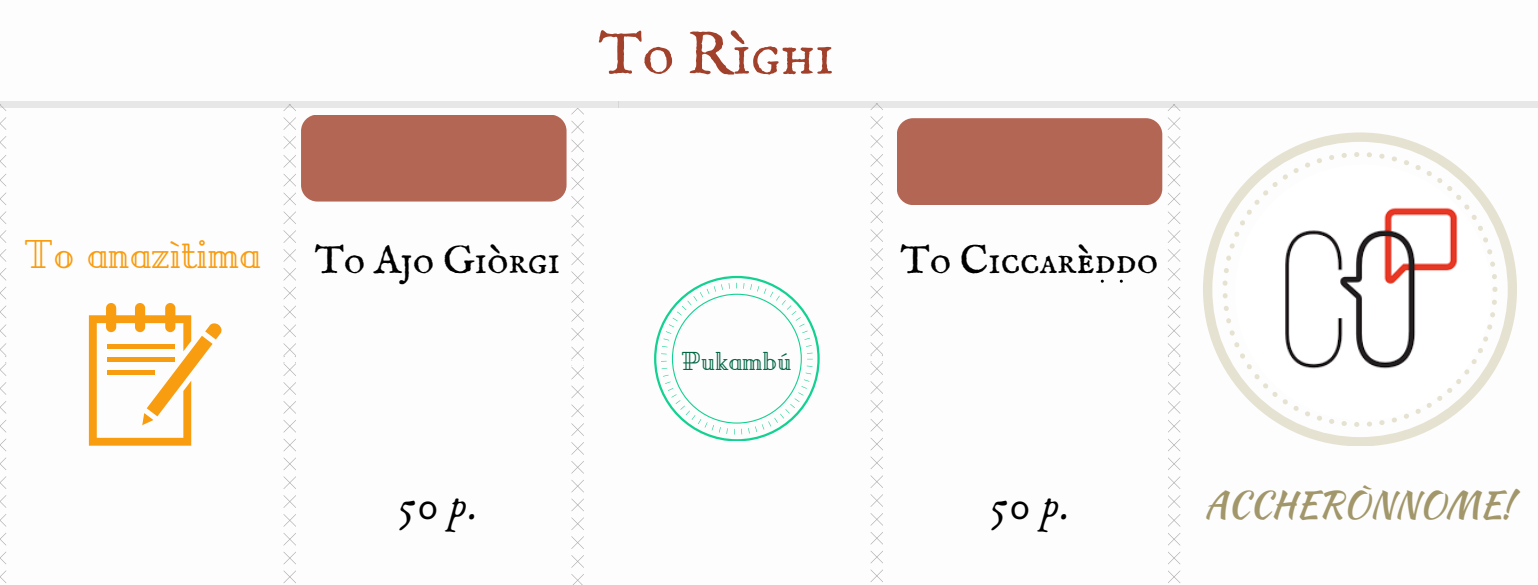
<style>
.page{position:relative;width:1538px;height:585px;background:#fff}
.page>*{position:absolute;margin:0;border:0;box-sizing:border-box;transform-origin:0 0}
.t1{font:60px "IM FELL English SC";color:#a2412b}
.t2{font:41.75px "Anaktoria";color:#000}
.t3{font:40px "IM FELL English SC";color:#000}
.t4{font:38.75px "Pirou";color:#f89c10}
.t5{font:36.25px "Kaushan Script";color:#a2976a}
.t6{font:25px "Pirou";color:#036643}
</style>
<div class="page">
<svg style="left:283px;top:306px;width:13px;height:12px"></svg>
<svg style="left:283px;top:324px;width:13px;height:13px"></svg>
<svg style="left:283px;top:268px;width:13px;height:13px"></svg>
<svg style="left:283px;top:287px;width:13px;height:12px"></svg>
<svg style="left:283px;top:230px;width:13px;height:13px"></svg>
<svg style="left:283px;top:249px;width:13px;height:13px"></svg>
<svg style="left:283px;top:193px;width:13px;height:12px"></svg>
<svg style="left:283px;top:211px;width:13px;height:13px"></svg>
<svg style="left:283px;top:155px;width:13px;height:13px"></svg>
<svg style="left:283px;top:174px;width:13px;height:13px"></svg>
<svg style="left:283px;top:117px;width:13px;height:13px"></svg>
<svg style="left:283px;top:136px;width:13px;height:13px"></svg>
<svg style="left:283px;top:343px;width:13px;height:33px"></svg>
<svg style="left:284px;top:401px;width:12px;height:13px"></svg>
<svg style="left:284px;top:382px;width:12px;height:13px"></svg>
<svg style="left:284px;top:439px;width:12px;height:12px"></svg>
<svg style="left:284px;top:420px;width:12px;height:13px"></svg>
<svg style="left:284px;top:476px;width:12px;height:13px"></svg>
<svg style="left:284px;top:458px;width:12px;height:12px"></svg>
<svg style="left:284px;top:514px;width:12px;height:13px"></svg>
<svg style="left:284px;top:495px;width:12px;height:13px"></svg>
<svg style="left:284px;top:552px;width:12px;height:12px"></svg>
<svg style="left:284px;top:533px;width:12px;height:13px"></svg>
<svg style="left:284px;top:571px;width:12px;height:12px"></svg>
<div style="left:0;top:102px;width:618px;height:6px;background:#e7e7e7"></div>
<svg style="left:571px;top:309px;width:13px;height:13px"></svg>
<svg style="left:571px;top:328px;width:13px;height:13px"></svg>
<svg style="left:571px;top:271px;width:13px;height:13px"></svg>
<svg style="left:571px;top:290px;width:13px;height:13px"></svg>
<svg style="left:571px;top:234px;width:13px;height:12px"></svg>
<svg style="left:571px;top:252px;width:13px;height:13px"></svg>
<svg style="left:571px;top:196px;width:13px;height:13px"></svg>
<svg style="left:571px;top:215px;width:13px;height:13px"></svg>
<svg style="left:571px;top:158px;width:13px;height:13px"></svg>
<svg style="left:571px;top:177px;width:13px;height:13px"></svg>
<svg style="left:571px;top:121px;width:13px;height:12px"></svg>
<svg style="left:571px;top:139px;width:13px;height:13px"></svg>
<svg style="left:571px;top:108px;width:13px;height:7px"></svg>
<svg style="left:571px;top:347px;width:13px;height:32px"></svg>
<svg style="left:571px;top:404px;width:13px;height:13px"></svg>
<svg style="left:571px;top:386px;width:13px;height:12px"></svg>
<svg style="left:571px;top:442px;width:13px;height:13px"></svg>
<svg style="left:571px;top:423px;width:13px;height:13px"></svg>
<svg style="left:571px;top:480px;width:13px;height:12px"></svg>
<svg style="left:571px;top:461px;width:13px;height:13px"></svg>
<svg style="left:571px;top:517px;width:13px;height:13px"></svg>
<svg style="left:571px;top:499px;width:13px;height:12px"></svg>
<svg style="left:571px;top:555px;width:13px;height:13px"></svg>
<svg style="left:571px;top:536px;width:13px;height:13px"></svg>
<svg style="left:571px;top:574px;width:13px;height:11px"></svg>
<svg style="left:654px;top:276px;width:165px;height:165px"></svg>
<div style="left:301px;top:115px;width:265px;height:87px;background:#b46655;border-radius:16px"></div>
<svg style="left:1203px;top:132px;width:313px;height:314px"></svg>
<svg style="left:1222px;top:152px;width:275px;height:275px"></svg>
<div style="left:618px;top:101px;width:619px;height:7px;background:#e7e7e7"></div>
<div style="left:1237px;top:102px;width:301px;height:6px;background:#e7e7e7"></div>
<svg style="left:870px;top:305px;width:13px;height:12px"></svg>
<svg style="left:870px;top:323px;width:13px;height:13px"></svg>
<svg style="left:870px;top:267px;width:13px;height:13px"></svg>
<svg style="left:870px;top:286px;width:13px;height:12px"></svg>
<svg style="left:870px;top:229px;width:13px;height:13px"></svg>
<svg style="left:870px;top:248px;width:13px;height:13px"></svg>
<svg style="left:870px;top:192px;width:13px;height:12px"></svg>
<svg style="left:870px;top:210px;width:13px;height:13px"></svg>
<svg style="left:870px;top:154px;width:13px;height:13px"></svg>
<svg style="left:870px;top:173px;width:13px;height:13px"></svg>
<svg style="left:870px;top:116px;width:13px;height:13px"></svg>
<svg style="left:870px;top:135px;width:13px;height:13px"></svg>
<svg style="left:870px;top:104px;width:13px;height:6px"></svg>
<svg style="left:870px;top:342px;width:13px;height:33px"></svg>
<svg style="left:871px;top:400px;width:12px;height:13px"></svg>
<svg style="left:871px;top:381px;width:12px;height:13px"></svg>
<svg style="left:871px;top:438px;width:12px;height:12px"></svg>
<svg style="left:871px;top:419px;width:12px;height:13px"></svg>
<svg style="left:871px;top:475px;width:12px;height:13px"></svg>
<svg style="left:871px;top:457px;width:12px;height:12px"></svg>
<svg style="left:871px;top:513px;width:12px;height:13px"></svg>
<svg style="left:871px;top:494px;width:12px;height:13px"></svg>
<svg style="left:871px;top:551px;width:12px;height:12px"></svg>
<svg style="left:871px;top:532px;width:12px;height:13px"></svg>
<svg style="left:871px;top:570px;width:12px;height:12px"></svg>
<div style="left:897px;top:118px;width:265px;height:87px;background:#b46655;border-radius:16px"></div>
<svg style="left:1168px;top:306px;width:12px;height:12px"></svg>
<svg style="left:1168px;top:324px;width:12px;height:13px"></svg>
<svg style="left:1168px;top:268px;width:12px;height:13px"></svg>
<svg style="left:1168px;top:287px;width:12px;height:12px"></svg>
<svg style="left:1167px;top:230px;width:13px;height:13px"></svg>
<svg style="left:1168px;top:249px;width:12px;height:13px"></svg>
<svg style="left:1168px;top:193px;width:12px;height:12px"></svg>
<svg style="left:1168px;top:211px;width:12px;height:13px"></svg>
<svg style="left:1167px;top:155px;width:13px;height:13px"></svg>
<svg style="left:1168px;top:174px;width:12px;height:13px"></svg>
<svg style="left:1167px;top:117px;width:13px;height:13px"></svg>
<svg style="left:1168px;top:136px;width:12px;height:13px"></svg>
<svg style="left:1168px;top:105px;width:12px;height:6px"></svg>
<svg style="left:1167px;top:343px;width:13px;height:33px"></svg>
<svg style="left:1168px;top:401px;width:12px;height:13px"></svg>
<svg style="left:1168px;top:382px;width:12px;height:13px"></svg>
<svg style="left:1168px;top:439px;width:12px;height:12px"></svg>
<svg style="left:1168px;top:420px;width:12px;height:13px"></svg>
<svg style="left:1168px;top:476px;width:12px;height:13px"></svg>
<svg style="left:1168px;top:458px;width:12px;height:12px"></svg>
<svg style="left:1168px;top:514px;width:12px;height:13px"></svg>
<svg style="left:1168px;top:495px;width:12px;height:13px"></svg>
<svg style="left:1168px;top:552px;width:12px;height:12px"></svg>
<svg style="left:1168px;top:533px;width:12px;height:13px"></svg>
<svg style="left:1168px;top:571px;width:12px;height:12px"></svg>
<svg style="left:89px;top:303px;width:133px;height:142px"></svg>
<img style="left:1235px;top:164px;width:256px;height:257px;border-radius:50%">
<svg style="left:0;top:306px;width:6px;height:12px"></svg>
<svg style="left:0;top:324px;width:6px;height:13px"></svg>
<svg style="left:0;top:268px;width:6px;height:13px"></svg>
<svg style="left:0;top:287px;width:6px;height:12px"></svg>
<svg style="left:0;top:230px;width:6px;height:13px"></svg>
<svg style="left:0;top:249px;width:6px;height:13px"></svg>
<svg style="left:0;top:193px;width:6px;height:12px"></svg>
<svg style="left:0;top:211px;width:6px;height:13px"></svg>
<svg style="left:0;top:155px;width:6px;height:13px"></svg>
<svg style="left:0;top:174px;width:6px;height:12px"></svg>
<svg style="left:0;top:117px;width:6px;height:13px"></svg>
<svg style="left:0;top:136px;width:6px;height:13px"></svg>
<svg style="left:0;top:343px;width:6px;height:33px"></svg>
<svg style="left:0;top:401px;width:6px;height:13px"></svg>
<svg style="left:0;top:382px;width:6px;height:13px"></svg>
<svg style="left:0;top:439px;width:6px;height:12px"></svg>
<svg style="left:0;top:420px;width:6px;height:13px"></svg>
<svg style="left:0;top:476px;width:6px;height:13px"></svg>
<svg style="left:0;top:457px;width:6px;height:13px"></svg>
<svg style="left:0;top:514px;width:6px;height:13px"></svg>
<svg style="left:0;top:495px;width:6px;height:13px"></svg>
<svg style="left:0;top:552px;width:6px;height:12px"></svg>
<svg style="left:0;top:533px;width:6px;height:13px"></svg>
<svg style="left:0;top:570px;width:6px;height:13px"></svg>
<p class="t1" style="left:598px;top:19px;width:237px">To Rìghi</p>
<p class="t4" style="left:24px;top:232px;width:238px">To anazìtima</p>
<p class="t3" style="left:315px;top:236px;width:247px">To Ajo Giòrgi</p>
<p class="t3" style="left:900px;top:236px;width:259px">To Ciccarèddo</p>
<p class="t6" style="left:681px;top:346px;width:112px">Pukambú</p>
<p class="t2" style="left:397px;top:480px;width:82px">50 p.</p>
<p class="t2" style="left:989px;top:480px;width:82px">50 p.</p>
<p class="t5" style="left:1204px;top:478px;width:310px">ACCHERÒNNOME!</p>
</div>
